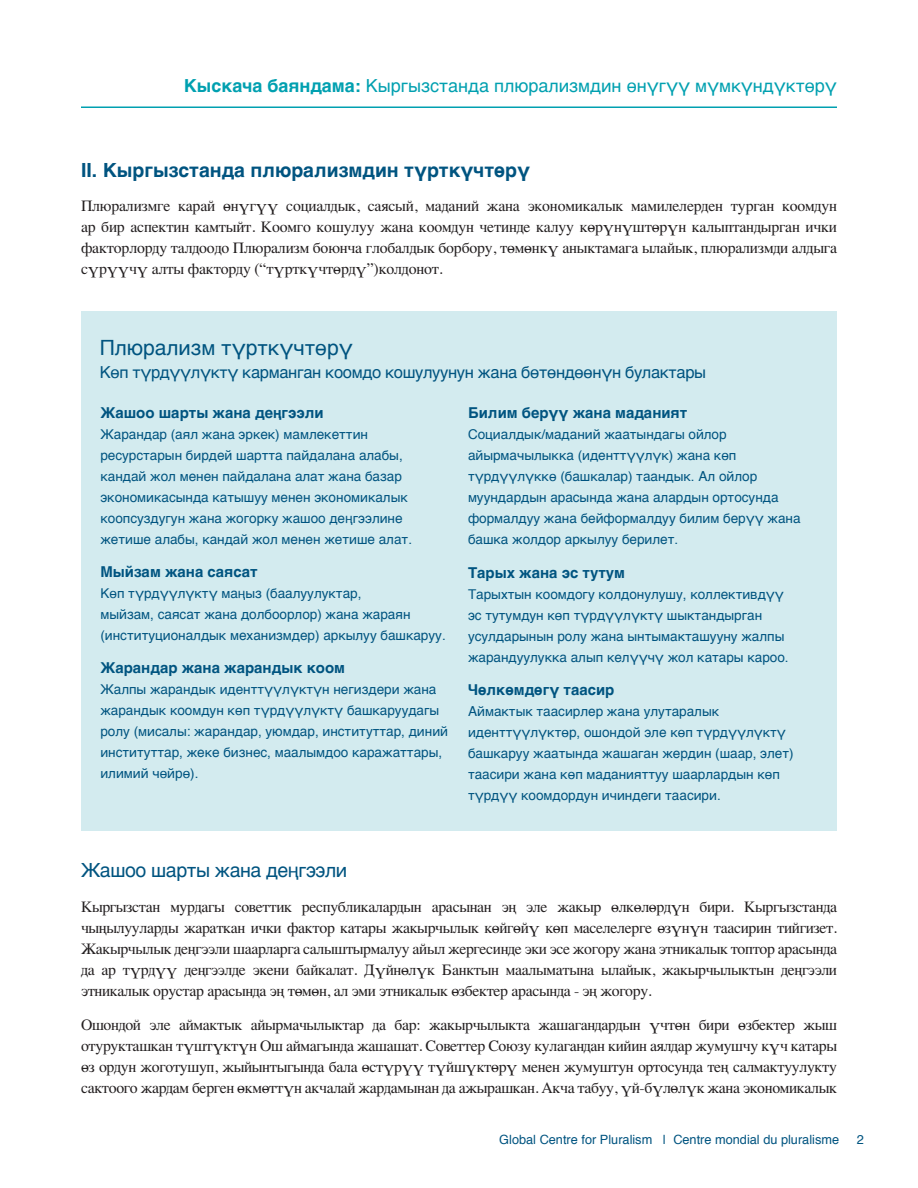
<style>
.page{position:relative;width:918px;height:1188px;background:#fff}
.page>*{position:absolute;margin:0;border:0;box-sizing:border-box;transform-origin:0 0}
.t1{font:21px "Helvetica";color:#005480}
.t2{font:700 19.5px "Helvetica";color:#005480}
.t3{font:19.5px "Helvetica";letter-spacing:-.02em;color:#005480}
.t4{font:18px "Helvetica";color:#00a0b0}
.t5{font:16.5px "Helvetica";letter-spacing:-.02em;color:#005480}
.t6{font:15.75px/21px "Times";letter-spacing:-.02em;color:#231f20;text-align:justify}
.t7{font:700 15px "Helvetica";color:#005480}
.t8{font:13.5px/21px "Helvetica";color:#005480}
.t9{font:12.75px "Helvetica";color:#005480}
.s1{font-weight:700}
</style>
<div class="page">
<hr style="left:81px;top:106px;width:756px;height:2px;background:#00a0b0">
<div style="left:81px;top:311px;width:756px;height:520px;background:#d3ebef"></div>
<p class="t4" style="left:184px;top:71px;width:655px"><span class="s1">Кыскача баяндама:</span> Кыргызстанда плюрализмдин өнүгүү мүмкүндүктөрү</p>
<p class="t2" style="left:81px;top:154px;width:451px">II. Кыргызстанда плюрализмдин түрткүчтөрү</p>
<p class="t6" style="left:81px;top:194px;width:758px">Плюрализмге карай өнүгүү социалдык, саясый, маданий жана экономикалык мамилелерден турган коомдун ар бир аспектин камтыйт. Коомго кошулуу жана коомдун четинде калуу көрүнүштөрүн калыптандырган ички факторлорду талдоодо Плюрализм боюнча глобалдык борбору, төмөнкү аныктамага ылайык, плюрализмди алдыга сүрүүчү алты факторду (“түрткүчтөрдү”)колдонот.</p>
<p class="t1" style="left:100px;top:332px;width:255px">Плюрализм түрткүчтөрү</p>
<p class="t5" style="left:100px;top:359px;width:608px">Көп түрдүүлүктү карманган коомдо кошулуунун жана бөтөндөөнүн булактары</p>
<p class="t7" style="left:100px;top:400px;width:225px">Жашоо шарты жана деңгээли</p>
<p class="t8" style="left:100px;top:424px;width:313px">Жарандар (аял жана эркек) мамлекеттин ресурстарын бирдей шартта пайдалана алабы, кандай жол менен пайдалана алат жана базар экономикасында катышуу менен экономикалык коопсуздугун жана жогорку жашоо деңгээлине жетише алабы, кандай жол менен жетише алат.</p>
<p class="t7" style="left:100px;top:559px;width:159px">Мыйзам жана саясат</p>
<p class="t8" style="left:100px;top:583px;width:347px">Көп түрдүүлүктү маңыз (баалуулуктар,<br>мыйзам, саясат жана долбоорлор) жана жараян (институционалдык механизмдер) аркылуу башкаруу.</p>
<p class="t7" style="left:100px;top:655px;width:246px">Жарандар жана жарандык коом</p>
<p class="t8" style="left:100px;top:679px;width:349px">Жалпы жарандык иденттүүлүктүн негиздери жана жарандык коомдун көп түрдүүлүктү башкаруудагы ролу (мисалы: жарандар, уюмдар, институттар, диний институттар, жеке бизнес, маалымдоо каражаттары, илимий чөйрө).</p>
<p class="t7" style="left:468px;top:400px;width:221px">Билим берүү жана маданият</p>
<p class="t8" style="left:468px;top:424px;width:334px">Социалдык/маданий жаатындагы ойлор айырмачылыкка (иденттүүлүк) жана көп түрдүүлүккө (башкалар) таандык. Ал ойлор муундардын арасында жана алардын ортосунда формалдуу жана бейформалдуу билим берүү жана башка жолдор аркылуу берилет.</p>
<p class="t7" style="left:468px;top:561px;width:159px">Тарых жана эс тутум</p>
<p class="t8" style="left:468px;top:584px;width:322px">Тарыхтын коомдогу колдонулушу, коллективдүү эс тутумдун көп түрдүүлүктү шыктандырган усулдарынын ролу жана ынтымакташууну жалпы жарандуулукка алып келүүчү жол катары кароо.</p>
<p class="t7" style="left:468px;top:678px;width:148px">Чөлкөмдөгү таасир</p>
<p class="t8" style="left:468px;top:701px;width:327px">Аймактык таасирлер жана улутаралык иденттүүлүктөр, ошондой эле көп түрдүүлүктү башкаруу жаатында жашаган жердин (шаар, элет) таасири жана көп маданияттуу шаарлардын көп түрдүү коомдордун ичиндеги таасири.</p>
<p class="t3" style="left:81px;top:855px;width:268px">Жашоо шарты жана деңгээли</p>
<p class="t6" style="left:81px;top:894px;width:758px">Кыргызстан мурдагы советтик республикалардын арасынан эң эле жакыр өлкөлөрдүн бири. Кыргызстанда чыңылууларды жараткан ички фактор катары жакырчылык көйгөйү көп маселелерге өзүнүн таасирин тийгизет.<br>Жакырчылык деңгээли шаарларга салыштырмалуу айыл жергесинде эки эсе жогору жана этникалык топтор арасында да ар түрдүү деңгээлде экени байкалат. Дүйнөлүк Банктын маалыматына ылайык, жакырчылыктын деңгээли этникалык орустар арасында эң төмөн, ал эми этникалык өзбектер арасында - эң жогору.</p>
<p class="t6" style="left:81px;top:1013px;width:758px">Ошондой эле аймактык айырмачылыктар да бар: жакырчылыкта жашагандардын үчтөн бири өзбектер жыш отурукташкан түштүктүн Ош аймагында жашашат. Советтер Союзу кулагандан кийин аялдар жумушчу күч катары өз ордун жоготушуп, жыйынтыгында бала өстүрүү түйшүктөрү менен жумуштун ортосунда тең салмактуулукту сактоого жардам берген өкмөттүн акчалай жардамынан да ажырашкан. Акча табуу, үй-бүлөлүк жана экономикалык</p>
<p class="t9" style="left:499px;top:1129px;width:341px">Global Centre for Pluralism | Centre mondial du pluralisme</p>
<p class="t9" style="left:857px;top:1129px;width:9px">2</p>
</div>
